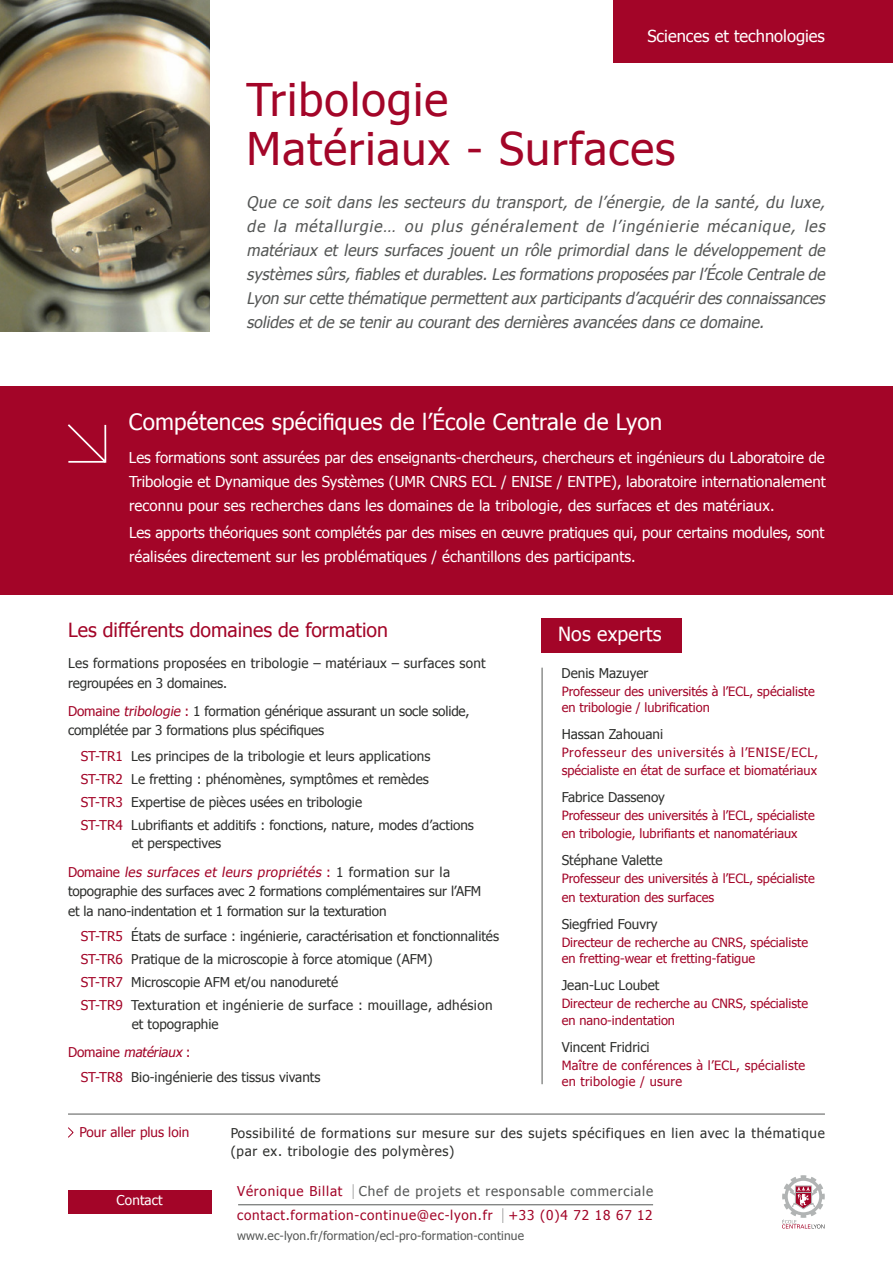
<style>
.page{position:relative;width:893px;height:1263px;background:#fff}
.page>*{position:absolute;margin:0;border:0;box-sizing:border-box;transform-origin:0 0}
.t1{font:45px/49.5px "Tahoma";letter-spacing:.025em;color:#a30528}
.t2{font:22.5px "Tahoma";letter-spacing:.01em;color:#fff}
.t3{font:19.5px "Tahoma";color:#a30528}
.t4{font:19.5px "Tahoma";letter-spacing:.01em;color:#fff}
.t5{font:16.5px "Tahoma";color:#fff}
.t6{font:italic 16.05px/24px "Tahoma";color:#555756;text-align:justify}
.t7{font:15px/24px "Tahoma";letter-spacing:.005em;color:#fff;text-align:justify}
.t8{font:13.5px/23px "Tahoma";color:#2e2f2d}
.t9{font:13.5px/18px "Tahoma";letter-spacing:.05em;color:#2e2f2d}
.t10{font:13.5px/19.5px "Tahoma";letter-spacing:.02em;color:#2e2f2d}
.t11{font:13.5px "Tahoma";letter-spacing:.055em;color:#a30528}
.t12{font:13.5px "Tahoma";letter-spacing:.06em;color:#555756}
.t13{font:13.5px "Tahoma";color:#a30528}
.t14{font:13.5px "Tahoma";letter-spacing:.01em;color:#fff}
.t15{font:12.75px/16.5px "Tahoma";color:#a30528}
.t16{font:12.75px/16.5px "Tahoma";letter-spacing:.025em;color:#a30528}
.t17{font:12px "Tahoma";letter-spacing:.01em;color:#555756}
.s1{color:#a30528}
.s2{font-style:italic;color:#a30528}
.s3{font-family:"Montserrat";font-weight:500;font-size:21px;color:#000}
</style>
<div class="page">
<div style="left:614px;top:0;width:279px;height:62px;background:#a30528"></div>
<div style="left:541px;top:619px;width:140px;height:34px;background:#a30528"></div>
<hr style="left:542px;top:668px;width:1px;height:416px;background:#555756">
<img style="left:0;top:0;width:210px;height:332px">
<div style="left:0;top:386px;width:893px;height:208px;background:#a30528"></div>
<svg style="left:67px;top:424px;width:40px;height:39px"></svg>
<svg style="left:68px;top:1127px;width:6px;height:11px"></svg>
<hr style="left:68px;top:1114px;width:757px;height:1px;background:#555756">
<hr style="left:238px;top:1204px;width:415px;height:1px;background:#555756">
<div style="left:68px;top:1190px;width:143px;height:23px;background:#a30528"></div>
<svg style="left:782px;top:1175px;width:43px;height:53px"></svg>
<p class="t5" style="left:647px;top:25px;width:179px">Sciences et technologies</p>
<h1 class="t1" style="left:247px;top:73px;width:430px">Tribologie<br>Matériaux - Surfaces</h1>
<p class="t6" style="left:247px;top:190px;width:584px">Que ce soit dans les secteurs du transport, de l’énergie, de la santé, du luxe, de la métallurgie… ou plus généralement de l’ingénierie mécanique, les matériaux et leurs surfaces jouent un rôle primordial dans le développement de systèmes sûrs,fiables etdurables.Lesformationsproposéesparl’École Centrale de Lyon surcette thématique permettentaux participantsd’acquérirdesconnaissances solides et de se tenir au courant des dernières avancées dans ce domaine.</p>
<h2 class="t2" style="left:129px;top:407px;width:535px">Compétences spécifiques de l’École Centrale de Lyon</h2>
<p class="t7" style="left:129px;top:444px;width:698px">Les formations sont assurées par des enseignants-chercheurs, chercheurs et ingénieurs du Laboratoire de Tribologie et Dynamique des Systèmes (UMR CNRS ECL / ENISE / ENTPE), laboratoire internationalement reconnu pour ses recherches dans les domaines de la tribologie, des surfaces et des matériaux.</p>
<p class="t7" style="left:129px;top:519px;width:697px">Les apports théoriques sont complétés par des mises en œuvre pratiques qui, pour certains modules, sont réalisées directement sur les problématiques / échantillons des participants.</p>
<h3 class="t3" style="left:68px;top:617px;width:321px">Les différents domaines de formation</h3>
<h3 class="t4" style="left:558px;top:621px;width:105px">Nos experts</h3>
<p class="t10" style="left:68px;top:653px;width:419px">Les formations proposées en tribologie – matériaux – surfaces sont regroupées en 3 domaines.</p>
<p class="t8" style="left:68px;top:700px;width:403px;line-height:19.5px"><span class="s1">Domaine</span> <span class="s2">tribologie</span> <span class="s1">:</span> 1 formation générique assurant un socle solide, complétée par 3 formations plus spécifiques</p>
<p class="t8" style="left:81px;top:744px;width:395px"><span class="s1">ST-TR1</span> Les principes de la tribologie et leurs applications <span class="s1">ST-TR2</span> Le fretting : phénomènes, symptômes et remèdes <span class="s1">ST-TR3</span> Expertise de pièces usées en tribologie<br><span class="s1">ST-TR4</span> Lubrifiants et additifs : fonctions, nature, modes d’actions</p>
<p class="t8" style="left:68px;top:829px;width:384px;line-height:28.2px;text-indent:64px">et perspectives<br><span class="s1">Domaine</span> <span class="s2">les surfaces et leurs propriétés</span> <span class="s1">:</span> 1 fo r m a t i o n s u r l a</p>
<p class="t8" style="left:68px;top:881px;width:415px;line-height:19.5px">topographie des surfaces avec 2 formations complémentaires sur l’AFM et la nano-indentation et 1 formation sur la texturation</p>
<p class="t8" style="left:81px;top:924px;width:420px"><span class="s1">ST-TR5</span> États de surface : ingénierie, caractérisation et fonctionnalités <span class="s1">ST-TR6</span> Pratique de la microscopie à force atomique (AFM)<br><span class="s1">ST-TR7</span> Microscopie AFM et/ou nanodureté<br><span class="s1">ST-TR9</span> Texturation et ingénierie de surface : mouillage, adhésion</p>
<p class="t8" style="left:68px;top:1009px;width:152px;line-height:28.2px;text-indent:64px">et topographie<br><span class="s1">Do m a i n e</span> <span class="s2">matériaux</span> <span class="s1">:</span></p>
<p class="t8" style="left:81px;top:1065px;width:241px"><span class="s1">ST-TR8</span> Bio-ingénierie des tissus vivants</p>
<p class="t8" style="left:562px;top:661px;width:88px">Denis Mazuyer</p>
<p class="t15" style="left:562px;top:682px;width:255px">Professeur des universités à l’ECL, spécialiste en tribologie / lubrification</p>
<p class="t8" style="left:562px;top:722px;width:103px">Hassan Zahouani</p>
<p class="t15" style="left:562px;top:743px;width:258px;line-height:18px">Professeur des universités à l’ENISE/ECL, spécialiste en état de surface et biomatériaux</p>
<p class="t8" style="left:562px;top:785px;width:105px">Fabrice Dassenoy</p>
<p class="t15" style="left:562px;top:806px;width:255px;line-height:18px">Professeur des universités à l’ECL, spécialiste en tribologie, lubrifiants et nanomatériaux</p>
<p class="t8" style="left:562px;top:848px;width:102px">Stéphane Valette</p>
<p class="t15" style="left:562px;top:869px;width:255px;line-height:18px">Professeur des universités à l’ECL, spécialiste en texturation des surfaces</p>
<p class="t8" style="left:562px;top:911px;width:98px">Siegfried Fouvry</p>
<p class="t15" style="left:562px;top:933px;width:248px">Directeur de recherche au CNRS, spécialiste en fretting-wear et fretting-fatigue</p>
<p class="t8" style="left:562px;top:973px;width:99px">Jean-Luc Loubet</p>
<p class="t15" style="left:562px;top:994px;width:248px">Directeur de recherche au CNRS, spécialiste en nano-indentation</p>
<p class="t8" style="left:562px;top:1034px;width:89px">Vincent Fridrici</p>
<p class="t16" style="left:562px;top:1056px;width:245px">Maître de conférences à l’ECL, spécialiste en tribologie / usure</p>
<p class="t13" style="left:79px;top:1123px;width:111px">Pour aller plus loin</p>
<p class="t14" style="left:117px;top:1191px;width:48px">Contact</p>
<p class="t9" style="left:231px;top:1123px;width:596px">Possibilité de formations sur mesure sur des sujets spécifiques en lien avec la thématique (par ex. tribologie des polymères)</p>
<p class="t12" style="left:237px;top:1182px;width:418px"><span class="s1">Véronique Billat</span> <span class="s3">I</span> Chef de projets et responsable commerciale</p>
<p class="t11" style="left:237px;top:1206px;width:417px">contact.formation-continue@ec-lyon.fr <span class="s3">I</span> +33 (0)4 72 18 67 12</p>
<p class="t17" style="left:237px;top:1227px;width:288px">www.ec-lyon.fr/formation/ecl-pro-formation-continue</p>
</div>
